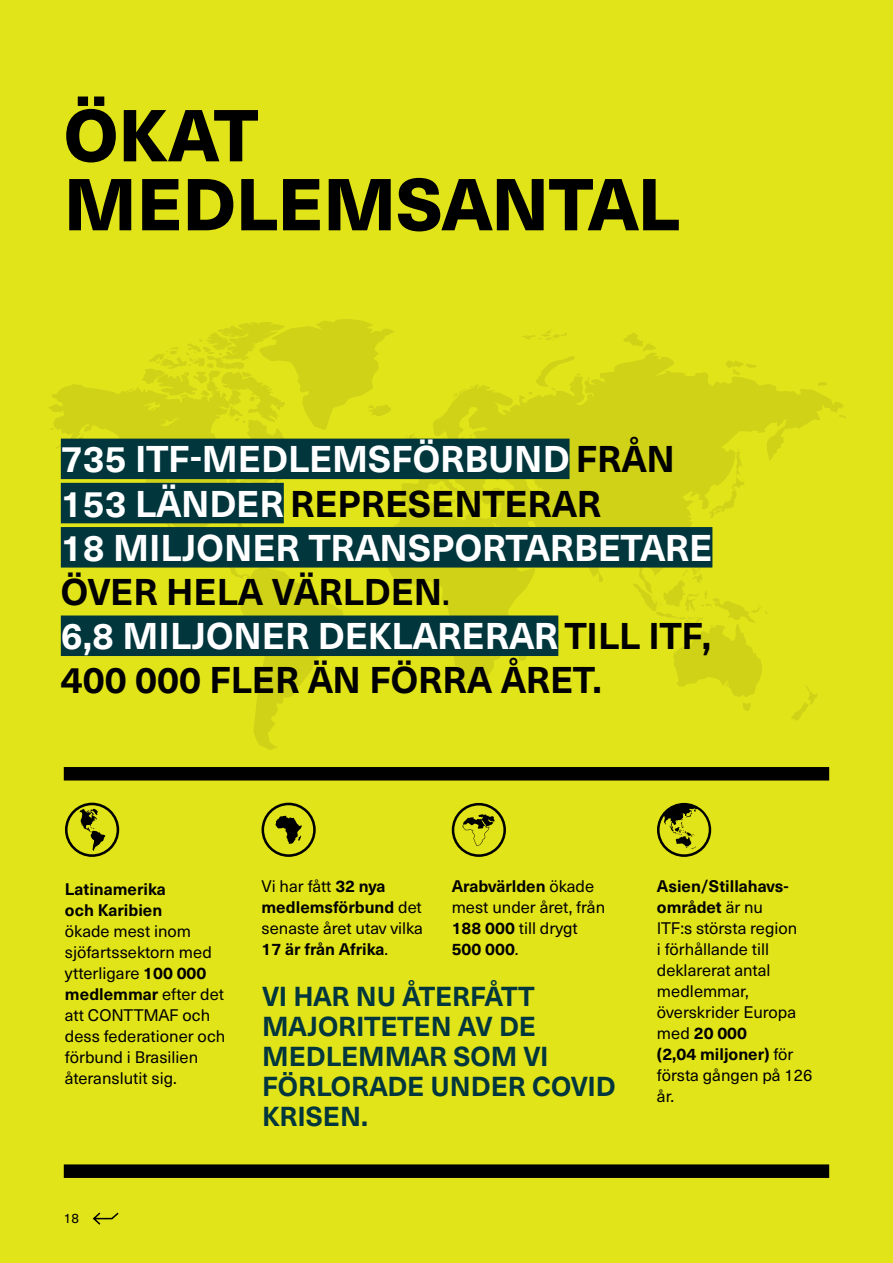
<style>
.page{position:relative;width:893px;height:1263px;background:#e2e41a}
.page>*{position:absolute;margin:0;border:0;box-sizing:border-box;transform-origin:0 0}
.t1{font:800 72px/69px "Neue Haas Unica W1 G";color:#000}
.t2{font:700 36.6px/44.2px "Neue Haas Unica W1 G";color:#fff}
.t3{font:700 27px/30px "Neue Haas Unica W1 G";color:#00363c}
.t4{font:16.5px/21px "Neue Haas Unica W1 G";color:#000}
.t5{font:700 16.5px/21px "Neue Haas Unica W1 G";color:#000}
.t6{font:13.5px "Neue Haas Unica W1 G";color:#000}
.s1{color:#000}
.s2{font-size:27px;color:#000}
.s3{font-weight:700}
</style>
<div class="page">
<svg style="left:93px;top:1212px;width:26px;height:13px"></svg>
<div style="left:64px;top:1164px;width:765px;height:14px;background:#000"></div>
<svg style="left:49px;top:319px;width:797px;height:431px"></svg>
<div style="left:64px;top:767px;width:765px;height:13px;background:#000"></div>
<svg style="left:452px;top:803px;width:54px;height:54px"></svg>
<svg style="left:261px;top:803px;width:55px;height:54px"></svg>
<svg style="left:65px;top:803px;width:54px;height:54px"></svg>
<svg style="left:657px;top:803px;width:54px;height:54px"></svg>
<div style="left:61px;top:439px;width:509px;height:40px;background:#00363c"></div>
<div style="left:61px;top:483px;width:223px;height:40px;background:#00363c"></div>
<div style="left:61px;top:527px;width:651px;height:40px;background:#00363c"></div>
<div style="left:61px;top:615px;width:497px;height:41px;background:#00363c"></div>
<h1 class="t1" style="left:64px;top:96px;width:617px">ÖKAT<br>MEDLEMSANTAL</h1>
<h2 class="t2" style="left:61px;top:435px;width:653px">735 ITF-MEDLEMSFÖRBUND <span class="s1">FRÅN<br></span>153 LÄNDER <span class="s1">REPRESENTERAR<br></span>18 MILJONER TRANSPORTARBETARE<br><span class="s1">ÖVER HELA VÄRLDEN</span><span class="s2">.<br></span>6,8 MILJONER DEKLARERAR <span class="s1">TILL ITF,<br>400 000 FLER ÄN FÖRRA ÅRET.</span></h2>
<p class="t5" style="left:65px;top:877px;width:102px">Latinamerika och Karibien</p>
<p class="t4" style="left:65px;top:919px;width:162px">ökade mest inom sjöfartssektorn med ytterligare <span class="s3">100 000 medlemmar</span> efter det att CONTTMAF och dess federationer och förbund i Brasilien återanslutit sig.</p>
<p class="t6" style="left:64px;top:1208px;width:17px">18</p>
<p class="t4" style="left:261px;top:875px;width:163px">Vi har fått <span class="s3">32 nya medlemsförbund</span> det senaste året utav vilka<br><span class="s3">17 är från Afrika</span>.</p>
<p class="t4" style="left:452px;top:875px;width:155px"><span class="s3">Arabvärlden</span> ökade mest under året, från<br><span class="s3">188 000</span> till drygt<br><span class="s3">500 000</span>.</p>
<h3 class="t3" style="left:262px;top:980px;width:355px">VI HAR NU ÅTERFÅTT<br>MAJORITETEN AV DE<br>MEDLEMMAR SOM VI<br>FÖRLORADE UNDER COVID<br>KRISEN.</h3>
<p class="t4" style="left:657px;top:875px;width:157px"><span class="s3">Asien/Stillahavs&shy;området</span> är nu<br>ITF:s största region<br>i förhållande till deklarerat antal medlemmar, överskrider Europa med <span class="s3">20 000<br>(2,04 miljoner)</span> för första gången på 126 år.</p>
</div>
